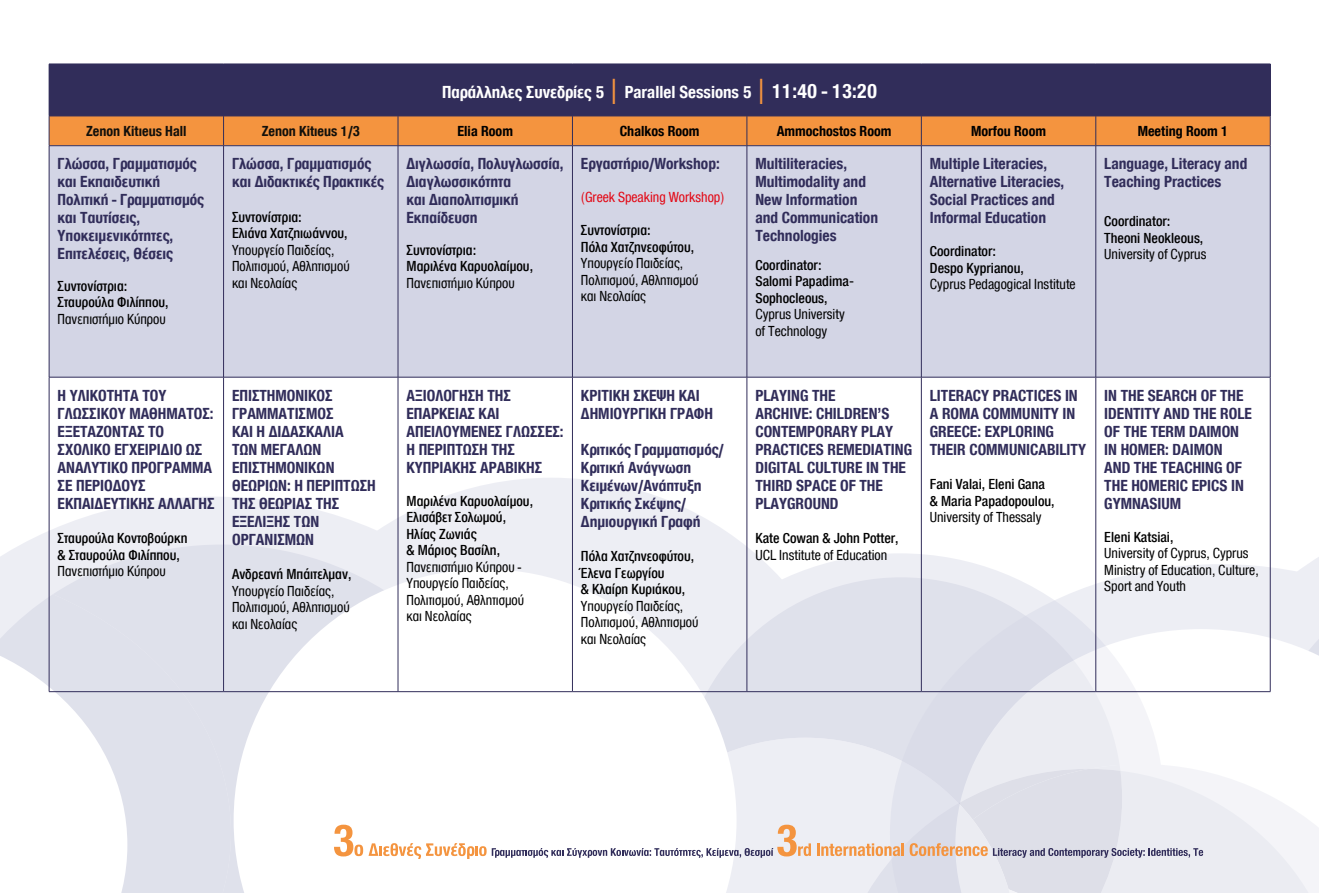
<style>
.page{position:relative;width:1319px;height:893px;background:#fff}
.page>*{position:absolute;margin:0;border:0;box-sizing:border-box;transform-origin:0 0}
.t1{font:700 18px "CF Helvetica Cond";color:#fff}
.t2{font:700 16.5px/18px "CF Helvetica Cond";color:#312d5a}
.t3{font:15px/16.5px "CF Helvetica Cond";color:#000}
.t4{font:500 15px/16.5px "CF Helvetica Cond";color:#000}
.t5{font:700 15px "CF Helvetica Cond";color:#000}
.t6{font:700 15px "CF Helvetica Cond";color:#12100b}
.t7{font:15px "CF Helvetica Cond";color:#e30613}
.s1{font-size:37.5px;color:#f4943f}
.s2{font-size:21px}
</style>
<div class="page">
<svg style="left:398px;top:478px;width:356px;height:91px;fill:#edeef4"></svg>
<svg style="left:0;top:497px;width:587px;height:72px;fill:#edeef4"></svg>
<div style="left:0;top:564px;width:53px;height:30px;background:#edeef4"></div>
<svg style="left:636px;top:553px;width:461px;height:24px;fill:#edeef4"></svg>
<svg style="left:736px;top:577px;width:153px;height:17px;background:#e8e9f1"></svg>
<svg style="left:53px;top:545px;width:462px;height:49px;background:#e5e7ef"></svg>
<svg style="left:233px;top:569px;width:503px;height:25px"></svg>
<svg style="left:889px;top:564px;width:429px;height:30px;fill:#edeef4"></svg>
<svg style="left:0;top:594px;width:1318px;height:299px"></svg>
<div style="left:49px;top:64px;width:1220px;height:52px;background:#312d5a"></div>
<div style="left:50px;top:117px;width:1219px;height:28px;background:#f4943f"></div>
<div style="left:50px;top:146px;width:1219px;height:231px;background:#d3d5e5"></div>
<hr style="left:1269px;top:64px;width:1px;height:52px;background:#312d5a">
<hr style="left:49px;top:116px;width:174px;height:1px;background:#312d5a">
<hr style="left:49px;top:116px;width:1px;height:30px;background:#312d5a">
<hr style="left:223px;top:116px;width:175px;height:1px;background:#312d5a">
<hr style="left:223px;top:116px;width:1px;height:30px;background:#312d5a">
<hr style="left:398px;top:116px;width:174px;height:1px;background:#312d5a">
<hr style="left:397px;top:116px;width:1px;height:30px;background:#312d5a">
<hr style="left:572px;top:116px;width:174px;height:1px;background:#312d5a">
<hr style="left:572px;top:116px;width:1px;height:30px;background:#312d5a">
<hr style="left:746px;top:116px;width:175px;height:1px;background:#312d5a">
<hr style="left:746px;top:116px;width:1px;height:30px;background:#312d5a">
<hr style="left:921px;top:116px;width:174px;height:1px;background:#312d5a">
<hr style="left:920px;top:116px;width:1px;height:30px;background:#312d5a">
<hr style="left:1095px;top:116px;width:175px;height:1px;background:#312d5a">
<hr style="left:1095px;top:116px;width:1px;height:30px;background:#312d5a">
<hr style="left:1269px;top:116px;width:1px;height:30px;background:#312d5a">
<hr style="left:49px;top:145px;width:174px;height:1px;background:#312d5a">
<hr style="left:49px;top:146px;width:1px;height:231px;background:#312d5a">
<hr style="left:223px;top:145px;width:175px;height:1px;background:#312d5a">
<hr style="left:223px;top:146px;width:1px;height:231px;background:#312d5a">
<hr style="left:398px;top:145px;width:174px;height:1px;background:#312d5a">
<hr style="left:397px;top:146px;width:1px;height:231px;background:#312d5a">
<hr style="left:572px;top:145px;width:174px;height:1px;background:#312d5a">
<hr style="left:572px;top:146px;width:1px;height:231px;background:#312d5a">
<hr style="left:746px;top:145px;width:175px;height:1px;background:#312d5a">
<hr style="left:746px;top:146px;width:1px;height:231px;background:#312d5a">
<hr style="left:921px;top:145px;width:174px;height:1px;background:#312d5a">
<hr style="left:920px;top:146px;width:1px;height:231px;background:#312d5a">
<hr style="left:1095px;top:145px;width:175px;height:1px;background:#312d5a">
<hr style="left:1095px;top:146px;width:1px;height:231px;background:#312d5a">
<hr style="left:1269px;top:146px;width:1px;height:231px;background:#312d5a">
<hr style="left:49px;top:377px;width:174px;height:1px;background:#312d5a">
<hr style="left:49px;top:377px;width:1px;height:314px;background:#312d5a">
<hr style="left:223px;top:377px;width:175px;height:1px;background:#312d5a">
<hr style="left:223px;top:377px;width:1px;height:314px;background:#312d5a">
<hr style="left:398px;top:377px;width:174px;height:1px;background:#312d5a">
<hr style="left:397px;top:377px;width:1px;height:314px;background:#312d5a">
<hr style="left:572px;top:377px;width:174px;height:1px;background:#312d5a">
<hr style="left:572px;top:377px;width:1px;height:314px;background:#312d5a">
<hr style="left:746px;top:377px;width:175px;height:1px;background:#312d5a">
<hr style="left:746px;top:377px;width:1px;height:314px;background:#312d5a">
<hr style="left:921px;top:377px;width:174px;height:1px;background:#312d5a">
<hr style="left:920px;top:377px;width:1px;height:314px;background:#312d5a">
<hr style="left:1095px;top:377px;width:175px;height:1px;background:#312d5a">
<hr style="left:1095px;top:377px;width:1px;height:314px;background:#312d5a">
<hr style="left:1269px;top:377px;width:1px;height:314px;background:#312d5a">
<hr style="left:49px;top:691px;width:174px;height:1px;background:#312d5a">
<hr style="left:223px;top:691px;width:175px;height:1px;background:#312d5a">
<hr style="left:398px;top:691px;width:174px;height:1px;background:#312d5a">
<hr style="left:572px;top:691px;width:174px;height:1px;background:#312d5a">
<hr style="left:746px;top:691px;width:175px;height:1px;background:#312d5a">
<hr style="left:921px;top:691px;width:174px;height:1px;background:#312d5a">
<hr style="left:1095px;top:691px;width:175px;height:1px;background:#312d5a">
<p class="t1" style="left:442px;top:83px;width:436px">Παράλληλες Συνεδρίες 5 <span class="s1">I</span> Parallel Sessions 5 <span class="s1">I</span> <span class="s2">11:40 - 13:20</span></p>
<p class="t6" style="left:86px;top:123px;width:102px">Zenon Kitιeus Hall</p>
<p class="t6" style="left:262px;top:123px;width:100px">Zenon Kitιeus 1/3</p>
<p class="t5" style="left:457px;top:123px;width:57px">Elia Room</p>
<p class="t5" style="left:619px;top:123px;width:81px">Chalkos Room</p>
<p class="t5" style="left:776px;top:123px;width:116px">Ammochostos Room</p>
<p class="t5" style="left:970px;top:123px;width:76px">Morfou Room</p>
<p class="t5" style="left:1137px;top:123px;width:92px">Meeting Room 1</p>
<p class="t2" style="left:58px;top:155px;width:148px">Γλώσσα, Γραμματισμός και Εκπαιδευτική<br>Πολιτική - Γραμματισμός και Ταυτίσεις,<br>Υποκειμενικότητες,<br>Επιτελέσεις, Θέσεις</p>
<p class="t4" style="left:58px;top:278px;width:112px">Συντονίστρια:<br>Σταυρούλα Φιλίππου,</p>
<p class="t3" style="left:58px;top:311px;width:110px">Πανεπιστήμιο Κύπρου</p>
<p class="t2" style="left:232px;top:155px;width:153px">Γλώσσα, Γραμματισμός και Διδακτικές Πρακτικές</p>
<p class="t4" style="left:232px;top:209px;width:117px">Συντονίστρια:<br>Ελιάνα Χατζηιωάννου,</p>
<p class="t3" style="left:232px;top:242px;width:119px">Υπουργείο Παιδείας,<br>Πολιτισμού, Αθλητισμού και Νεολαίας</p>
<p class="t2" style="left:406px;top:155px;width:159px">Διγλωσσία, Πολυγλωσσία,<br>Διαγλωσσικότητα<br>και Διαπολιτισμική<br>Εκπαίδευση</p>
<p class="t4" style="left:406px;top:242px;width:128px">Συντονίστρια:<br>Μαριλένα Καρυολαίμου,</p>
<p class="t3" style="left:406px;top:275px;width:110px">Πανεπιστήμιο Κύπρου</p>
<p class="t2" style="left:581px;top:155px;width:140px">Εργαστήριο/Workshop:</p>
<p class="t7" style="left:581px;top:190px;width:145px">(Greek Speaking Workshop)</p>
<p class="t4" style="left:581px;top:222px;width:115px">Συντονίστρια:<br>Πόλα Χατζηνεοφύτου,</p>
<p class="t3" style="left:581px;top:255px;width:119px">Υπουργείο Παιδείας,<br>Πολιτισμού, Αθλητισμού και Νεολαίας</p>
<p class="t2" style="left:755px;top:155px;width:124px">Multiliteracies,<br>Multimodality and<br>New Information and Communication<br>Technologies</p>
<p class="t4" style="left:755px;top:257px;width:100px">Coordinator:<br>Salomi Papadima-<br>Sophocleous,</p>
<p class="t3" style="left:755px;top:306px;width:91px">Cyprus University of Technology</p>
<p class="t2" style="left:929px;top:155px;width:136px">Multiple Literacies,<br>Alternative Literacies,<br>Social Practices and<br>Informal Education</p>
<p class="t4" style="left:929px;top:243px;width:96px">Coordinator:<br>Despo Kyprianou,</p>
<p class="t3" style="left:929px;top:276px;width:147px">Cyprus Pedagogical Institute</p>
<p class="t2" style="left:1104px;top:155px;width:144px">Language, Literacy and<br>Teaching Practices</p>
<p class="t4" style="left:1104px;top:213px;width:100px">Coordinator:<br>Theoni Neokleous,</p>
<p class="t3" style="left:1104px;top:246px;width:104px">University of Cyprus</p>
<p class="t2" style="left:58px;top:386px;width:158px">Η ΥΛΙΚΟΤΗΤΑ ΤΟΥ<br>ΓΛΩΣΣΙΚΟΥ ΜΑΘΗΜΑΤΟΣ:<br>ΕΞΕΤΑΖΟΝΤΑΣ ΤΟ<br>ΣΧΟΛΙΚΟ ΕΓΧΕΙΡΙΔΙΟ ΩΣ<br>ΑΝΑΛΥΤΙΚΟ ΠΡΟΓΡΑΜΜΑ<br>ΣΕ ΠΕΡΙΟΔΟΥΣ<br>ΕΚΠΑΙΔΕΥΤΙΚΗΣ ΑΛΛΑΓΗΣ</p>
<p class="t4" style="left:58px;top:530px;width:131px">Σταυρούλα Κοντοβούρκη &amp; Σταυρούλα Φιλίππου,</p>
<p class="t3" style="left:58px;top:563px;width:110px">Πανεπιστήμιο Κύπρου</p>
<p class="t2" style="left:232px;top:386px;width:145px">ΕΠΙΣΤΗΜΟΝΙΚΟΣ<br>ΓΡΑΜΜΑΤΙΣΜΟΣ<br>ΚΑΙ Η ΔΙΔΑΣΚΑΛΙΑ<br>ΤΩΝ ΜΕΓΑΛΩΝ<br>ΕΠΙΣΤΗΜΟΝΙΚΩΝ<br>ΘΕΩΡΙΩΝ: Η ΠΕΡΙΠΤΩΣΗ<br>ΤΗΣ ΘΕΩΡΙΑΣ ΤΗΣ<br>ΕΞΕΛΙΞΗΣ ΤΩΝ<br>ΟΡΓΑΝΙΣΜΩΝ</p>
<p class="t4" style="left:232px;top:566px;width:121px">Ανδρεανή Μπάιτελμαν,</p>
<p class="t3" style="left:232px;top:583px;width:119px">Υπουργείο Παιδείας,<br>Πολιτισμού, Αθλητισμού και Νεολαίας</p>
<p class="t2" style="left:406px;top:386px;width:158px">ΑΞΙΟΛΟΓΗΣΗ ΤΗΣ<br>ΕΠΑΡΚΕΙΑΣ ΚΑΙ<br>ΑΠΕΙΛΟΥΜΕΝΕΣ ΓΛΩΣΣΕΣ:<br>Η ΠΕΡΙΠΤΩΣΗ ΤΗΣ<br>ΚΥΠΡΙΑΚΗΣ ΑΡΑΒΙΚΗΣ</p>
<p class="t4" style="left:406px;top:493px;width:128px">Μαριλένα Καρυολαίμου,<br>Ελισάβετ Σολωμού,<br>Ηλίας Ζωνιάς<br>&amp; Μάριος Βασίλη,</p>
<p class="t3" style="left:406px;top:559px;width:119px">Πανεπιστήμιο Κύπρου -<br>Υπουργείο Παιδείας,<br>Πολιτισμού, Αθλητισμού και Νεολαίας</p>
<p class="t2" style="left:581px;top:386px;width:133px">ΚΡΙΤΙΚΗ ΣΚΕΨΗ ΚΑΙ<br>ΔΗΜΙΟΥΡΓΙΚΗ ΓΡΑΦΗ</p>
<p class="t2" style="left:581px;top:440px;width:144px">Κριτικός Γραμματισμός/<br>Κριτική Ανάγνωση<br>Κειμένων/Ανάπτυξη<br>Κριτικής Σκέψης/<br>Δημιουργική Γραφή</p>
<p class="t4" style="left:581px;top:548px;width:115px">Πόλα Χατζηνεοφύτου,<br>Έλενα Γεωργίου<br>&amp; Κλαίρη Κυριάκου,</p>
<p class="t3" style="left:581px;top:598px;width:119px">Υπουργείο Παιδείας,<br>Πολιτισμού, Αθλητισμού και Νεολαίας</p>
<p class="t2" style="left:755px;top:386px;width:158px">PLAYING THE<br>ARCHIVE: CHILDREN’S<br>CONTEMPORARY PLAY<br>PRACTICES REMEDIATING<br>DIGITAL CULTURE IN THE<br>THIRD SPACE OF THE<br>PLAYGROUND</p>
<p class="t4" style="left:755px;top:530px;width:145px">Kate Cowan &amp; John Potter,</p>
<p class="t3" style="left:755px;top:547px;width:133px">UCL Institute of Education</p>
<p class="t2" style="left:929px;top:386px;width:158px">LITERACY PRACTICES IN<br>A ROMA COMMUNITY IN<br>GREECE: EXPLORING<br>THEIR COMMUNICABILITY</p>
<p class="t4" style="left:929px;top:476px;width:126px">Fani Valai, Eleni Gana &amp; Maria Papadopoulou,</p>
<p class="t3" style="left:929px;top:509px;width:113px">University of Thessaly</p>
<p class="t2" style="left:1104px;top:386px;width:149px">IN THE SEARCH OF THE<br>IDENTITY AND THE ROLE<br>OF THE TERM DAIMON<br>IN HOMER: DAIMON<br>AND THE TEACHING OF<br>THE HOMERIC EPICS IN<br>GYMNASIUM</p>
<p class="t4" style="left:1104px;top:529px;width:71px">Eleni Katsiai,</p>
<p class="t3" style="left:1104px;top:545px;width:156px">University of Cyprus, Cyprus<br>Ministry of Education, Culture,<br>Sport and Youth</p>
</div>
